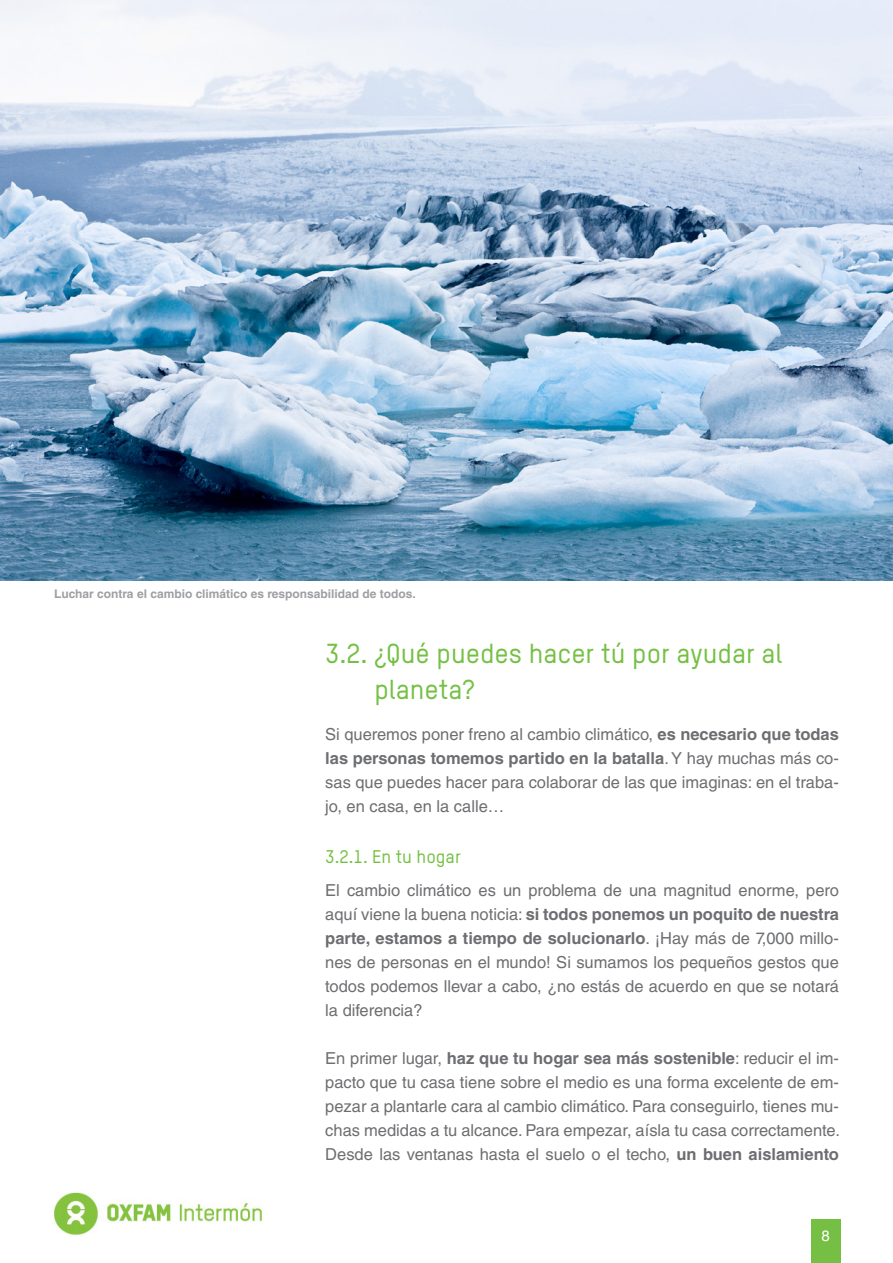
<style>
.page{position:relative;width:893px;height:1263px;background:#fff}
.page>*{position:absolute;margin:0;border:0;box-sizing:border-box;transform-origin:0 0}
.t1{font:500 27px/36px "Oxfam TSTARPRO";color:#75c044}
.t2{font:500 18px "Oxfam TSTARPRO";color:#75c044}
.t3{font:16.5px/24px "Helvetica LT Std";color:#6d6e71;text-align:justify}
.t4{font:15px "Helvetica LT Std";color:#fff}
.t5{font:700 12px "Helvetica LT Std";color:#9d9fa2}
.s1{font-weight:700}
</style>
<div class="page">
<div style="left:811px;top:1220px;width:30px;height:43px;background:#75c044"></div>
<img style="left:54px;top:1192px;width:208px;height:43px">
<img style="left:0;top:0;width:893px;height:580px">
<p class="t5" style="left:54px;top:586px;width:363px">Luchar contra el cambio climático es responsabilidad de todos.</p>
<h1 class="t1" style="left:374px;top:633px;width:409px;text-indent:-49px">3.2. ¿Qué puedes hacer tú por ayudar al planeta?</h1>
<p class="t3" style="left:325px;top:722px;width:515px">Si queremos poner freno al cambio climático, <span class="s1">es necesario que todas las personas tomemos partido en la batalla</span>. Y hay muchas más co&shy;sas que puedes hacer para colaborar de las que imaginas: en el traba&shy;jo, en casa, en la calle…</p>
<p class="t2" style="left:325px;top:843px;width:137px">3.2.1. En tu hogar</p>
<p class="t3" style="left:325px;top:878px;width:515px">El cambio climático es un problema de una magnitud enorme, pero aquí viene la buena noticia: <span class="s1">si todos ponemos un poquito de nuestra parte, estamos a tiempo de solucionarlo</span>. ¡Hay más de 7,000 millo&shy;nes de personas en el mundo! Si sumamos los pequeños gestos que todos podemos llevar a cabo, ¿no estás de acuerdo en que se notará la diferencia?</p>
<p class="t3" style="left:325px;top:1046px;width:516px">En primer lugar, <span class="s1">haz que tu hogar sea más sostenible</span>: reducir el im&shy;pacto que tu casa tiene sobre el medio es una forma excelente de em&shy;pezar a plantarle cara al cambio climático. Para conseguirlo, tienes mu&shy;chas medidas a tu alcance. Para empezar, aísla tu casa correctamente.<br>Desde las ventanas hasta el suelo o el techo, <span class="s1">un buen aislamiento</span></p>
<p class="t4" style="left:821px;top:1227px;width:10px">8</p>
</div>
